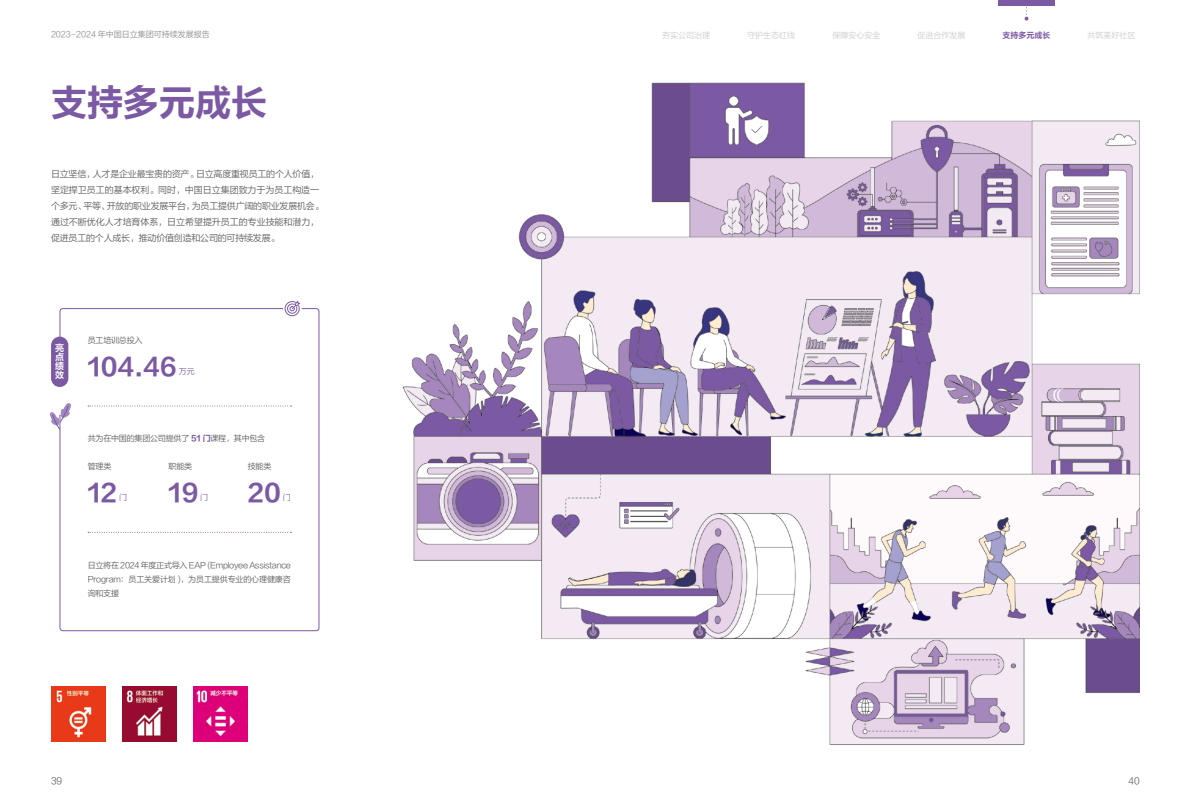
<style>
.page{position:relative;width:1191px;height:808px;background:#fff}
.page>*{position:absolute;margin:0;border:0;box-sizing:border-box;transform-origin:0 0}
.t1{font:36px "FZLTCHJW GB1 0";color:#7b59a3}
.t2{font:24px "FZLTCHJW GB1 0";color:#7b59a3}
.t3{font:9px/16px "FZLTXIHJW GB1 0";letter-spacing:-.025em;color:#595757}
.t4{font:9px/9px "FZLTCHJW GB1 0";color:#fff;text-align:justify}
.t5{font:8px/14px "FZLTXIHJW GB1 0";letter-spacing:-.025em;color:#595757;text-align:justify}
.t6{font:8px "FZLTXIHJW GB1 0";color:#c9caca}
.t7{font:8px "FZLTXIHJW GB1 0";color:#898989}
.t8{font:8px "FZLTCHJW GB1 0";color:#7b59a3}
.t9{font:8px "FZLTXIHJW GB1 0";color:#7b59a3}
.s1{font-family:"FZLTCHJW GB1 0";color:#7b59a3}
</style>
<div class="page">
<div style="left:998px;top:0;width:56px;height:6px;background:#7b59a3"></div>
<svg style="left:1024px;top:7px;width:4px;height:14px"></svg>
<img style="left:60px;top:82px;width:1080px;height:663px">
<img style="left:51px;top:687px;width:54px;height:54px">
<img style="left:122px;top:687px;width:55px;height:54px">
<img style="left:194px;top:687px;width:54px;height:54px">
<div style="left:51px;top:337px;width:17px;height:50px;background:#7b59a3;border-radius:9px"></div>
<svg style="left:59px;top:308px;width:260px;height:323px"></svg>
<svg style="left:50px;top:402px;width:23px;height:28px"></svg>
<svg style="left:59px;top:301px;width:244px;height:37px"></svg>
<p class="t7" style="left:51px;top:30px;width:160px">2023-2024 年中国日立集团可持续发展报告</p>
<p class="t6" style="left:662px;top:31px;width:49px">夯实公司治理</p>
<p class="t6" style="left:747px;top:31px;width:49px">守护生态红线</p>
<p class="t6" style="left:832px;top:31px;width:49px">保障安心安全</p>
<p class="t6" style="left:917px;top:31px;width:49px">促进合作发展</p>
<p class="t8" style="left:1002px;top:31px;width:49px">支持多元成长</p>
<p class="t6" style="left:1087px;top:31px;width:49px">共筑美好社区</p>
<h1 class="t1" style="left:51px;top:83px;width:218px">支持多元成长</h1>
<p class="t3" style="left:51px;top:166px;width:274px">日立坚信，人才是企业最宝贵的资产。日立高度重视员工的个人价值，坚定捍卫员工的基本权利。同时，中国日立集团致力于为员工构造一个多元、平等、开放的职业发展平台，为员工提供广阔的职业发展机会。通过不断优化人才培育体系，日立希望提升员工的专业技能和潜力，促进员工的个人成长，推动价值创造和公司的可持续发展。</p>
<p class="t4" style="left:55px;top:344px;width:10px">亮点绩效</p>
<p class="t5" style="left:88px;top:334px;width:56px">员工培训总投入</p>
<h2 class="t2" style="left:88px;top:353px;width:91px">104.46</h2>
<p class="t9" style="left:179px;top:367px;width:17px">万元</p>
<p class="t5" style="left:88px;top:432px;width:179px">共为在中国的集团公司提供了 <span class="s1">51 门</span>课程，其中包含</p>
<p class="t5" style="left:88px;top:460px;width:25px">管理类</p>
<h2 class="t2" style="left:88px;top:479px;width:31px">12</h2>
<p class="t9" style="left:119px;top:493px;width:9px">门</p>
<p class="t5" style="left:169px;top:460px;width:25px">职能类</p>
<h2 class="t2" style="left:169px;top:479px;width:31px">19</h2>
<p class="t9" style="left:200px;top:493px;width:9px">门</p>
<p class="t5" style="left:248px;top:460px;width:25px">技能类</p>
<h2 class="t2" style="left:248px;top:479px;width:35px">20</h2>
<p class="t9" style="left:283px;top:493px;width:9px">门</p>
<p class="t5" style="left:88px;top:558px;width:205px">日立将在 2024 年度正式导入 EAP (Employee Assistance Program：员工关爱计划 )，为员工提供专业的心理健康咨询和支援</p>
<p class="t3" style="left:51px;top:773px;width:13px">39</p>
<p class="t3" style="left:1128px;top:773px;width:13px">40</p>
</div>
